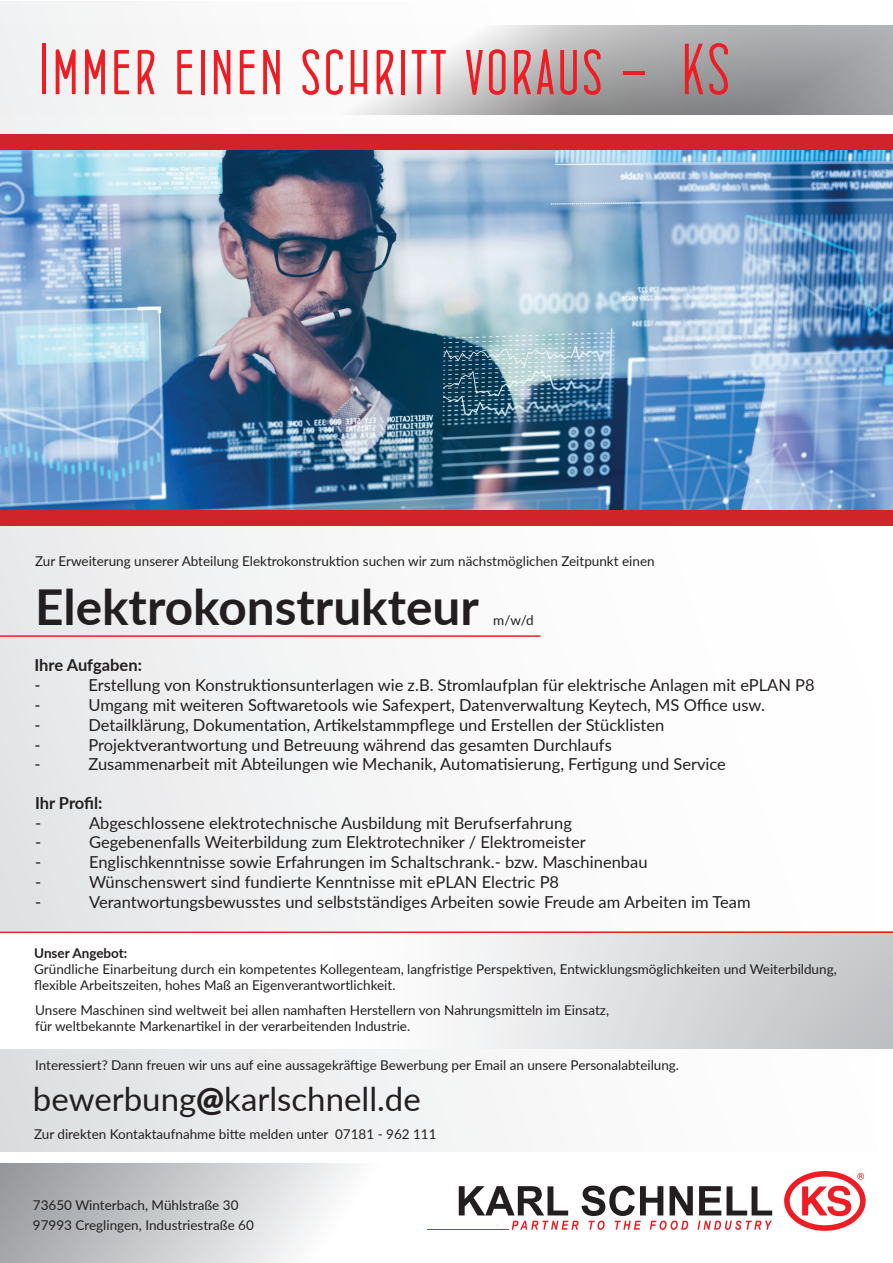
<style>
.page{position:relative;width:893px;height:1263px;background:#fff}
.page>*{position:absolute;margin:0;border:0;box-sizing:border-box;transform-origin:0 0}
.t1{font:72px "Concurso Italian BTN";letter-spacing:.05em;color:#ee1d23}
.t2{font:700 49.5px "Lato";color:#231f20}
.t3{font:33px "Lato";color:#231f20}
.t4{font:16.5px "Lato";color:#231f20}
.t5{font:700 16.5px "Lato";color:#231f20}
.t6{font:13.5px/16.2px "Lato";color:#231f20}
.t7{font:700 13.5px "Lato";color:#231f20}
.s1{font-weight:900}
</style>
<div class="page">
<div style="left:0;top:2px;width:877px;height:1149px;background:linear-gradient(to right,#e8e8ea,#fff)"></div>
<div style="left:0;top:931px;width:893px;height:117px;background:linear-gradient(to right,#fff,#cccdcf)"></div>
<svg style="left:0;top:1163px;width:773px;height:100px"></svg>
<hr style="left:0;top:635px;width:540px;height:2px;background:#ee1d23">
<hr style="left:0;top:931px;width:893px;height:2px;background:#ee1d23">
<svg style="left:0;top:26px;width:893px;height:88px"></svg>
<img style="left:0;top:150px;width:893px;height:361px">
<div style="left:0;top:511px;width:893px;height:15px;background:#d1232a"></div>
<div style="left:0;top:135px;width:893px;height:15px;background:#d1232a"></div>
<hr style="left:427px;top:1229px;width:81px;height:1px;background:#ee1d23">
<svg style="left:784px;top:1171px;width:82px;height:60px"></svg>
<svg style="left:459px;top:1186px;width:313px;height:44px"></svg>
<h1 class="t1" style="left:40px;top:35px;width:692px">Immer einen schritt voraus - KS</h1>
<p class="t6" style="left:35px;top:552px;width:621px">Zur Erweiterung unserer Abteilung Elektrokonstruktion suchen wir zum nächstmöglichen Zeitpunkt einen</p>
<h2 class="t2" style="left:35px;top:571px;width:445px">Elektrokonstrukteur</h2>
<p class="t6" style="left:493px;top:612px;width:42px">m/w/d</p>
<p class="t5" style="left:34px;top:653px;width:109px">Ihre Aufgaben:</p>
<p class="t4" style="left:34px;top:673px;width:8px">-</p>
<p class="t4" style="left:88px;top:673px;width:728px">Erstellung von Konstruktionsunterlagen wie z.B. Stromlaufplan für elektrische Anlagen mit ePLAN P8</p>
<p class="t4" style="left:34px;top:693px;width:8px">-</p>
<p class="t4" style="left:88px;top:693px;width:678px">Umgang mit weiteren Softwaretools wie Safexpert, Datenverwaltung Keytech, MS Office usw.</p>
<p class="t4" style="left:34px;top:713px;width:8px">-</p>
<p class="t4" style="left:88px;top:713px;width:577px">Detailklärung, Dokumentation, Artikelstammpflege und Erstellen der Stücklisten</p>
<p class="t4" style="left:34px;top:733px;width:8px">-</p>
<p class="t4" style="left:88px;top:733px;width:525px">Projektverantwortung und Betreuung während das gesamten Durchlaufs</p>
<p class="t4" style="left:34px;top:752px;width:8px">-</p>
<p class="t4" style="left:88px;top:752px;width:639px">Zusammenarbeit mit Abteilungen wie Mechanik, Automatisierung, Fertigung und Service</p>
<p class="t5" style="left:35px;top:791px;width:69px">Ihr Profil:</p>
<p class="t4" style="left:35px;top:811px;width:8px">-</p>
<p class="t4" style="left:89px;top:811px;width:484px">Abgeschlossene elektrotechnische Ausbildung mit Berufserfahrung</p>
<p class="t4" style="left:35px;top:831px;width:8px">-</p>
<p class="t4" style="left:89px;top:831px;width:498px">Gegebenenfalls Weiterbildung zum Elektrotechniker / Elektromeister</p>
<p class="t4" style="left:35px;top:850px;width:8px">-</p>
<p class="t4" style="left:89px;top:850px;width:560px">Englischkenntnisse sowie Erfahrungen im Schaltschrank.- bzw. Maschinenbau</p>
<p class="t4" style="left:35px;top:870px;width:8px">-</p>
<p class="t4" style="left:89px;top:870px;width:472px">Wünschenswert sind fundierte Kenntnisse mit ePLAN Electric P8</p>
<p class="t4" style="left:35px;top:890px;width:8px">-</p>
<p class="t4" style="left:89px;top:890px;width:663px">Verantwortungsbewusstes und selbstständiges Arbeiten sowie Freude am Arbeiten im Team</p>
<p class="t7" style="left:34px;top:943px;width:95px">Unser Angebot:</p>
<p class="t6" style="left:34px;top:960px;width:804px">Gründliche Einarbeitung durch ein kompetentes Kollegenteam, langfristige Perspektiven, Entwicklungsmöglichkeiten und Weiterbildung, flexible Arbeitszeiten, hohes Maß an Eigenverantwortlichkeit.</p>
<p class="t6" style="left:35px;top:1001px;width:575px">Unsere Maschinen sind weltweit bei allen namhaften Herstellern von Nahrungsmitteln im Einsatz, für weltbekannte Markenartikel in der verarbeitenden Industrie.</p>
<p class="t6" style="left:35px;top:1056px;width:646px">Interessiert? Dann freuen wir uns auf eine aussagekräftige Bewerbung per Email an unsere Personalabteilung.</p>
<h3 class="t3" style="left:33px;top:1075px;width:389px">bewerbung<span class="s1">@</span>karlschnell.de</h3>
<p class="t6" style="left:34px;top:1125px;width:404px">Zur direkten Kontaktaufnahme bitte melden unter 07181 - 962 111</p>
<p class="t6" style="left:33px;top:1194px;width:222px;line-height:20.2px">73650 Winterbach, Mühlstraße 30<br>97993 Creglingen, Industriestraße 60</p>
</div>
